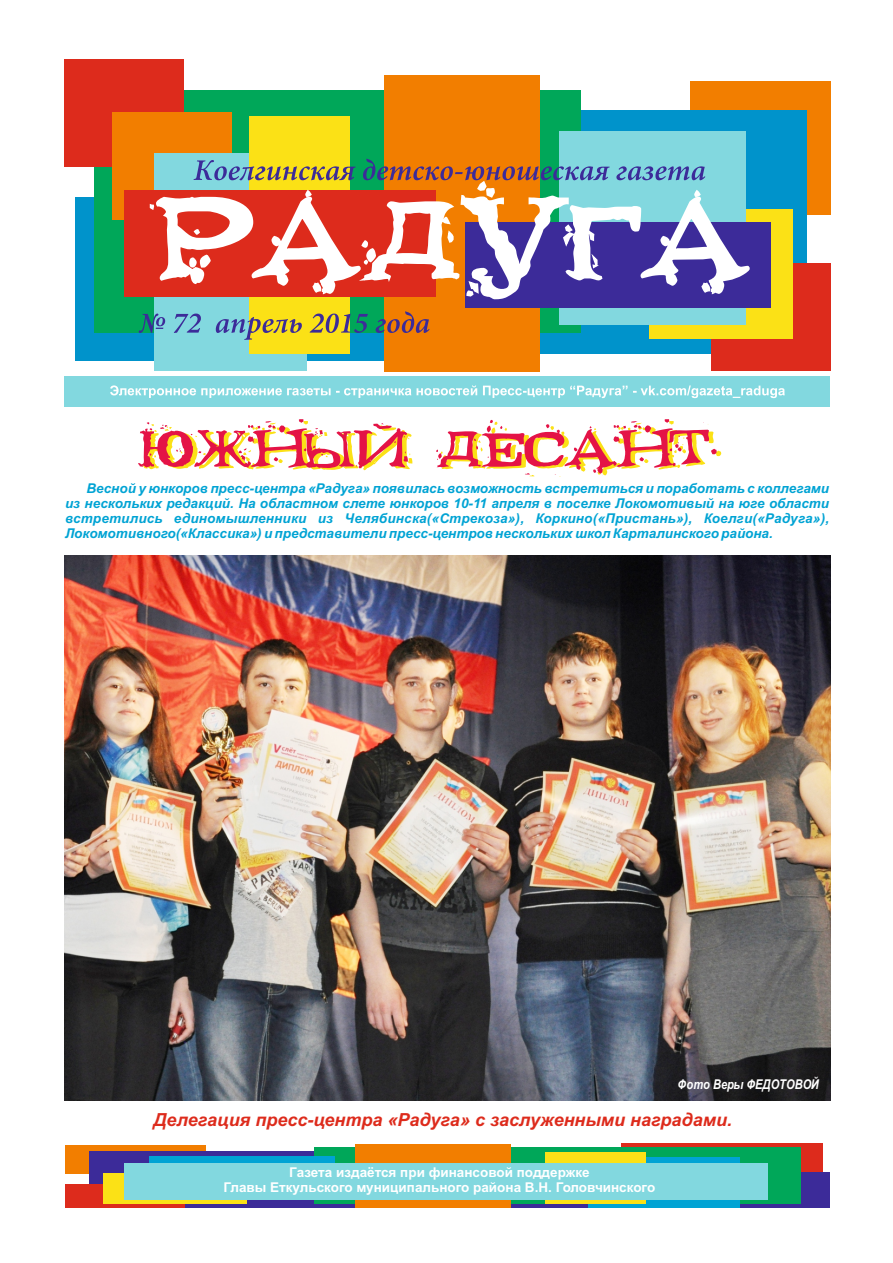
<style>
.page{position:relative;width:893px;height:1263px;background:#fff}
.page>*{position:absolute;margin:0;border:0;box-sizing:border-box;transform-origin:0 0}
.t1{font:italic 700 18px "Arial";color:#dd2b1c}
.t2{font:italic 700 13.5px/15.1px "Arial";color:#00a3d4;text-align:justify}
.t3{font:700 13.5px/15.1px "Arial";color:#fff;text-align:center}
.t4{font:italic 700 13.5px "Arial Narrow";color:#fff}
</style>
<div class="page">
<div style="left:621px;top:1143px;width:202px;height:40px;background:#dd2b1c"></div>
<div style="left:65px;top:1145px;width:140px;height:29px;background:#f27e00"></div>
<div style="left:496px;top:1172px;width:334px;height:35px;background:#3c2b99"></div>
<div style="left:89px;top:1151px;width:281px;height:56px;background:#3c2b99"></div>
<div style="left:314px;top:1147px;width:486px;height:57px;background:#00a759"></div>
<div style="left:355px;top:1144px;width:156px;height:63px;background:#f27e00"></div>
<div style="left:588px;top:1157px;width:152px;height:50px;background:#00a3d4"></div>
<div style="left:545px;top:1153px;width:100px;height:51px;background:#fbe116"></div>
<div style="left:65px;top:1184px;width:119px;height:23px;background:#dd2b1c"></div>
<svg style="left:103px;top:1173px;width:143px;height:30px"></svg>
<div style="left:149px;top:1156px;width:186px;height:41px;background:#00a3d4"></div>
<div style="left:125px;top:1163px;width:643px;height:36px;background:#82d8df"></div>
<div style="left:65px;top:376px;width:765px;height:31px;background:#82d8df"></div>
<svg style="left:110px;top:385px;width:675px;height:13px"></svg>
<div style="left:690px;top:81px;width:141px;height:134px;background:#f27e00"></div>
<div style="left:75px;top:197px;width:324px;height:164px;background:#0093cb"></div>
<div style="left:525px;top:110px;width:281px;height:243px;background:#0093cb"></div>
<div style="left:95px;top:91px;width:486px;height:242px;background:#00a759"></div>
<div style="left:65px;top:59px;width:119px;height:107px;background:#dd2b1c"></div>
<div style="left:112px;top:113px;width:120px;height:107px;background:#f27e00"></div>
<div style="left:384px;top:76px;width:156px;height:296px;background:#f27e00"></div>
<div style="left:155px;top:153px;width:152px;height:218px;background:#82d8df"></div>
<div style="left:249px;top:116px;width:101px;height:238px;background:#fbe116"></div>
<div style="left:711px;top:263px;width:119px;height:108px;background:#dd2b1c"></div>
<div style="left:649px;top:210px;width:143px;height:129px;background:#fbe116"></div>
<div style="left:560px;top:132px;width:186px;height:193px;background:#82d8df"></div>
<div style="left:465px;top:222px;width:306px;height:86px;background:#3c2b99"></div>
<div style="left:124px;top:190px;width:312px;height:106px;background:#dd2b1c"></div>
<svg style="left:149px;top:179px;width:602px;height:121px"></svg>
<svg style="left:194px;top:159px;width:511px;height:21px"></svg>
<svg style="left:139px;top:311px;width:290px;height:29px"></svg>
<img style="left:65px;top:555px;width:765px;height:546px">
<svg style="left:138px;top:419px;width:583px;height:57px"></svg>
<p class="t2" style="left:65px;top:482px;width:766px;text-indent:21px">Весной у юнкоров пресс-центра «Радуга» появилась возможность встретиться и поработать с коллегами из нескольких редакций. На областном слете юнкоров 10-11 апреля в поселке Локомотивый на юге области встретились единомышленники из Челябинска(«Стрекоза»), Коркино(«Пристань»), Коелги(«Радуга»), Локомотивного(«Классика») и представители пресс-центров нескольких школ Карталинского района.</p>
<p class="t4" style="left:678px;top:1079px;width:143px">Фото Веры ФЕДОТОВОЙ</p>
<h1 class="t1" style="left:154px;top:1113px;width:580px">Делегация пресс-центра «Радуга» с заслуженными наградами.</h1>
<p class="t3" style="left:223px;top:1166px;width:433px">Газета издаётся при финансовой поддержке<br>Главы Еткульского муниципального района В.Н. Головчинского</p>
</div>
